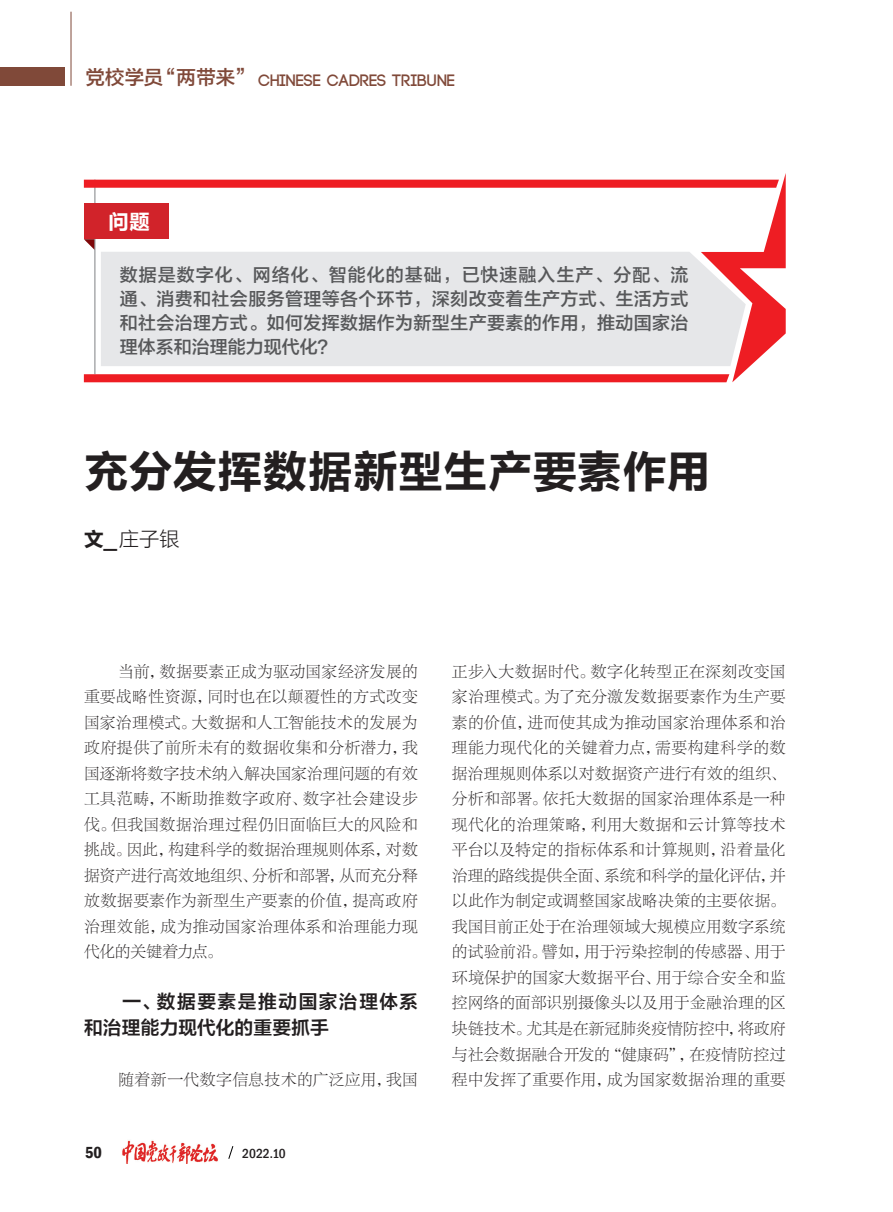
<style>
.page{position:relative;width:893px;height:1212px;background:#fff}
.page>*{position:absolute;margin:0;border:0;box-sizing:border-box;transform-origin:0 0}
.两带来标题{font:45px "FZLTCHK GBK1 0";color:#231f20}
.作者{font:21px "FZLTCHJW GB1 0";color:#fff}
.文{font:20.25px "FZLTKHK GBK1 0";color:#231f20}
.一级标题{font:18.75px/25.5px "FZLTZCHK GBK1 0";letter-spacing:.035em;color:#231f20}
.t1{font:18px/24px "FZLTZHJW GB1 0";letter-spacing:.02em;color:#57585a;text-align:justify}
.t2{font:700 16.5px "Code";letter-spacing:.01em;color:#804939}
.t3{font:600 condensed 16.5px "Franklin Gothic";color:#231f20}
.正文{font:15.75px/25.5px "FZLTKSK GBK1 0";letter-spacing:.02em;color:#231f20;text-align:justify}
.t4{font:500 condensed 13.5px "Franklin Gothic";color:#231f20}
.s1{font-family:"FZLTZHJW GB1 0";font-weight:400;font-size:19.5px}
.s2{font-family:"FZLTCHK GBK1 0"}
</style>
<div class="page">
<div style="left:0;top:68px;width:65px;height:18px;background:#804939"></div>
<hr style="left:71px;top:12px;width:1px;height:74px;background:#804939">
<svg style="left:228px;top:1146px;width:5px;height:13px"></svg>
<img style="left:122px;top:1140px;width:96px;height:24px">
<svg style="left:84px;top:173px;width:702px;height:209px"></svg>
<div style="left:84px;top:203px;width:85px;height:36px;background:#d1232a"></div>
<p class="t2" style="left:86px;top:72px;width:371px"><span class="s1">党校学员“两带来”</span> CHINESE CADRES TRIBUNE</p>
<p class="作者" style="left:108px;top:210px;width:43px">问题</p>
<p class="t1" style="left:120px;top:264px;width:570px">数据是数字化、网络化、智能化的基础，已快速融入生产、分配、流通、消费和社会服务管理等各个环节，深刻改变着生产方式、生活方式和社会治理方式。如何发挥数据作为新型生产要素的作用，推动国家治理体系和治理能力现代化？</p>
<p class="两带来标题" style="left:84px;top:447px;width:628px">充分发挥数据新型生产要素作用</p>
<p class="文" style="left:84px;top:528px;width:98px"><span class="s2">文_</span>庄子银</p>
<p class="正文" style="left:84px;top:659px;width:335px;text-indent:34px">当前，数据要素正成为驱动国家经济发展的重要战略性资源，同时也在以颠覆性的方式改变国家治理模式。大数据和人工智能技术的发展为政府提供了前所未有的数据收集和分析潜力，我国逐渐将数字技术纳入解决国家治理问题的有效工具范畴，不断助推数字政府、数字社会建设步伐。但我国数据治理过程仍旧面临巨大的风险和挑战。因此，构建科学的数据治理规则体系，对数据资产进行高效地组织、分析和部署，从而充分释放数据要素作为新型生产要素的价值，提高政府治理效能，成为推动国家治理体系和治理能力现代化的关键着力点。</p>
<p class="一级标题" style="left:84px;top:990px;width:335px;text-indent:38px">一、数据要素是推动国家治理体系和治理能力现代化的重要抓手</p>
<p class="正文" style="left:118px;top:1067px;width:301px">随着新一代数字信息技术的广泛应用，我国</p>
<p class="t3" style="left:85px;top:1142px;width:18px">50</p>
<p class="t4" style="left:242px;top:1145px;width:45px">2022.10</p>
<p class="正文" style="left:452px;top:659px;width:335px">正步入大数据时代。数字化转型正在深刻改变国家治理模式。为了充分激发数据要素作为生产要素的价值，进而使其成为推动国家治理体系和治理能力现代化的关键着力点，需要构建科学的数据治理规则体系以对数据资产进行有效的组织、分析和部署。依托大数据的国家治理体系是一种现代化的治理策略，利用大数据和云计算等技术平台以及特定的指标体系和计算规则，沿着量化治理的路线提供全面、系统和科学的量化评估，并以此作为制定或调整国家战略决策的主要依据。我国目前正处于在治理领域大规模应用数字系统的试验前沿。譬如，用于污染控制的传感器、用于环境保护的国家大数据平台、用于综合安全和监控网络的面部识别摄像头以及用于金融治理的区块链技术。尤其是在新冠肺炎疫情防控中，将政府与社会数据融合开发的“健康码”，在疫情防控过程中发挥了重要作用，成为国家数据治理的重要</p>
</div>
